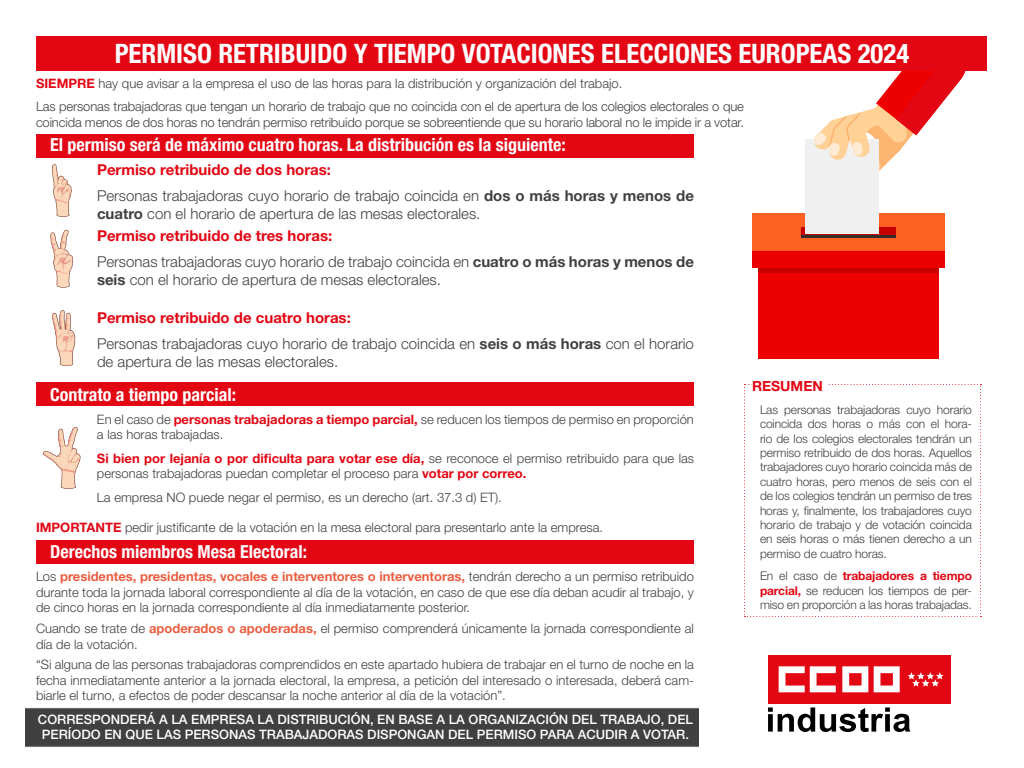
<style>
.page{position:relative;width:1024px;height:768px;background:#fff}
.page>*{position:absolute;margin:0;border:0;box-sizing:border-box;transform-origin:0 0}
.t1{font:700 condensed 26.8px "Helvetica Neue LT Std";color:#fff}
.t2{font:700 condensed 18px "Helvetica Neue LT Std";color:#fff}
.t3{font:300 15px/26px "Helvetica Neue LT Std";color:#404040}
.t4{font:700 14px "Helvetica Neue LT Std";color:#e30613}
.t5{font:300 13px/15.6px "Helvetica Neue LT Std";color:#404040}
.t6{font:500 13px/15.6px "Helvetica Neue LT Std";color:#fff;text-align:center}
.t7{font:300 12px/14.4px "Helvetica Neue LT Std";letter-spacing:-.01em;color:#404040;text-align:justify}
.s1{font-weight:700;color:#e30613}
.s2{font-weight:700}
.s3{font-weight:700;color:#eb5d40}
</style>
<div class="page">
<div style="left:24px;top:707px;width:676px;height:41px;background:#404040;border:1px solid #fff"></div>
<div style="left:36px;top:383px;width:658px;height:23px;background:#e30613"></div>
<div style="left:36px;top:540px;width:658px;height:23px;background:#e30613"></div>
<div style="left:752px;top:213px;width:193px;height:38px;background:#fc6121"></div>
<div style="left:758px;top:251px;width:180px;height:108px;background:#ed0000"></div>
<div style="left:758px;top:251px;width:180px;height:22px;background:#c70000"></div>
<div style="left:752px;top:251px;width:193px;height:17px;background:#ed0000"></div>
<div style="left:801px;top:227px;width:95px;height:10px;background:#c70000"></div>
<hr style="left:801px;top:235px;width:95px;height:2px;background:#362e2b">
<div style="left:805px;top:139px;width:74px;height:95px;background:#f0f0f0"></div>
<svg style="left:814px;top:71px;width:152px;height:100px"></svg>
<svg style="left:768px;top:707px;width:142px;height:25px"></svg>
<div style="left:768px;top:655px;width:182px;height:49px;background:#e30613"></div>
<svg style="left:779px;top:666px;width:57px;height:26px"></svg>
<svg style="left:842px;top:666px;width:26px;height:26px"></svg>
<svg style="left:874px;top:666px;width:26px;height:26px"></svg>
<svg style="left:908px;top:672px;width:36px;height:14px"></svg>
<div style="left:36px;top:36px;width:952px;height:35px;background:#e30613"></div>
<div style="left:36px;top:134px;width:658px;height:23px;background:#e30613"></div>
<svg style="left:52px;top:164px;width:20px;height:53px"></svg>
<svg style="left:50px;top:230px;width:23px;height:58px"></svg>
<svg style="left:52px;top:310px;width:23px;height:56px"></svg>
<svg style="left:43px;top:427px;width:38px;height:62px"></svg>
<svg style="left:744px;top:384px;width:237px;height:233px"></svg>
<div style="left:752px;top:374px;width:76px;height:23px;background:#fff"></div>
<h1 class="t1" style="left:115px;top:37px;width:796px">PERMISO RETRIBUIDO Y TIEMPO VOTACIONES ELECCIONES EUROPEAS 2024</h1>
<p class="t5" style="left:36px;top:71px;width:710px;line-height:23.6px"><span class="s1">SIEMPRE</span> hay que avisar a la empresa el uso de las horas para la distribución y organización del trabajo.<br>Las personas trabajadoras que tengan un horario de trabajo que no coincida con el de apertura de los colegios electorales o que</p>
<p class="t5" style="left:36px;top:114px;width:710px">coincida menos de dos horas no tendrán permiso retribuido porque se sobreentiende que su horario laboral no le impide ir a votar.</p>
<h2 class="t2" style="left:50px;top:133px;width:517px">El permiso será de máximo cuatro horas. La distribución es la siguiente:</h2>
<p class="t3" style="left:97px;top:156px;width:598px"><span class="s1">Permiso retribuido de dos horas:<br></span>Personas trabajadoras cuyo horario de trabajo coincida en <span class="s2">dos o más horas y menos de</span></p>
<p class="t3" style="left:97px;top:203px;width:385px;line-height:21.5px"><span class="s2">cuatro</span> con el horario de apertura de las mesas electorales.<br><span class="s1">Permiso retribuido de tres horas:</span></p>
<p class="t3" style="left:97px;top:252px;width:598px;line-height:18px">Personas trabajadoras cuyo horario de trabajo coincida en <span class="s2">cuatro o más horas y menos de seis</span> con el horario de apertura de mesas electorales.</p>
<p class="t3" style="left:97px;top:304px;width:598px"><span class="s1">Permiso retribuido de cuatro horas:<br></span>Personas trabajadoras cuyo horario de trabajo coincida en <span class="s2">seis o más horas</span> con el horario</p>
<p class="t3" style="left:97px;top:348px;width:243px">de apertura de las mesas electorales.</p>
<h2 class="t2" style="left:50px;top:383px;width:187px">Contrato a tiempo parcial:</h2>
<p class="t5" style="left:97px;top:411px;width:598px">En el caso de <span class="s1">personas trabajadoras a tiempo parcial,</span> se reducen los tiempos de permiso en proporción a las horas trabajadas.</p>
<p class="t5" style="left:97px;top:450px;width:599px"><span class="s1">Si bien por lejanía o por dificulta para votar ese día,</span> se reconoce el permiso retribuido para que las personas trabajadoras puedan completar el proceso para <span class="s1">votar por correo.</span></p>
<p class="t5" style="left:97px;top:489px;width:406px">La empresa NO puede negar el permiso, es un derecho (art. 37.3 d) ET).</p>
<p class="t5" style="left:36px;top:519px;width:569px"><span class="s1">IMPORTANTE</span> pedir justificante de la votación en la mesa electoral para presentarlo ante la empresa.</p>
<h2 class="t2" style="left:50px;top:541px;width:258px">Derechos miembros Mesa Electoral:</h2>
<p class="t5" style="left:36px;top:568px;width:660px;text-align:justify">Los <span class="s3">presidentes, presidentas, vocales e interventores o interventoras,</span> tendrán derecho a un permiso retribuido durante toda la jornada laboral correspondiente al día de la votación, en caso de que ese día deban acudir al trabajo, y de cinco horas en la jornada correspondiente al día inmediatamente posterior.</p>
<p class="t5" style="left:36px;top:620px;width:660px">Cuando se trate de <span class="s3">apoderados o apoderadas,</span> el permiso comprenderá únicamente la jornada correspondiente al día de la votación.</p>
<p class="t5" style="left:36px;top:656px;width:660px;text-align:justify">“Si alguna de las personas trabajadoras comprendidos en este apartado hubiera de trabajar en el turno de noche en la fecha inmediatamente anterior a la jornada electoral, la empresa, a petición del interesado o interesada, deberá cam&shy;biarle el turno, a efectos de poder descansar la noche anterior al día de la votación”.</p>
<p class="t6" style="left:38px;top:711px;width:657px">CORRESPONDERÁ A LA EMPRESA LA DISTRIBUCIÓN, EN BASE A LA ORGANIZACIÓN DEL TRABAJO, DEL<br>PERÍODO EN QUE LAS PERSONAS TRABAJADORAS DISPONGAN DEL PERMISO PARA ACUDIR A VOTAR.</p>
<p class="t4" style="left:752px;top:378px;width:72px">RESUMEN</p>
<p class="t7" style="left:760px;top:402px;width:214px">Las personas trabajadoras cuyo horario coincida dos horas o más con el hora&shy;rio de los colegios electorales tendrán un permiso retribuido de dos horas. Aquellos trabajadores cuyo horario coincida más de cuatro horas, pero menos de seis con el de los colegios tendrán un permiso de tres horas y, finalmente, los trabajadores cuyo horario de trabajo y de votación coincida en seis horas o más tienen derecho a un permiso de cuatro horas.</p>
<p class="t7" style="left:760px;top:568px;width:214px">En el caso de <span class="s1">trabajadores a tiempo parcial,</span> se reducen los tiempos de per&shy;miso en proporción a las horas trabajadas.</p>
</div>
